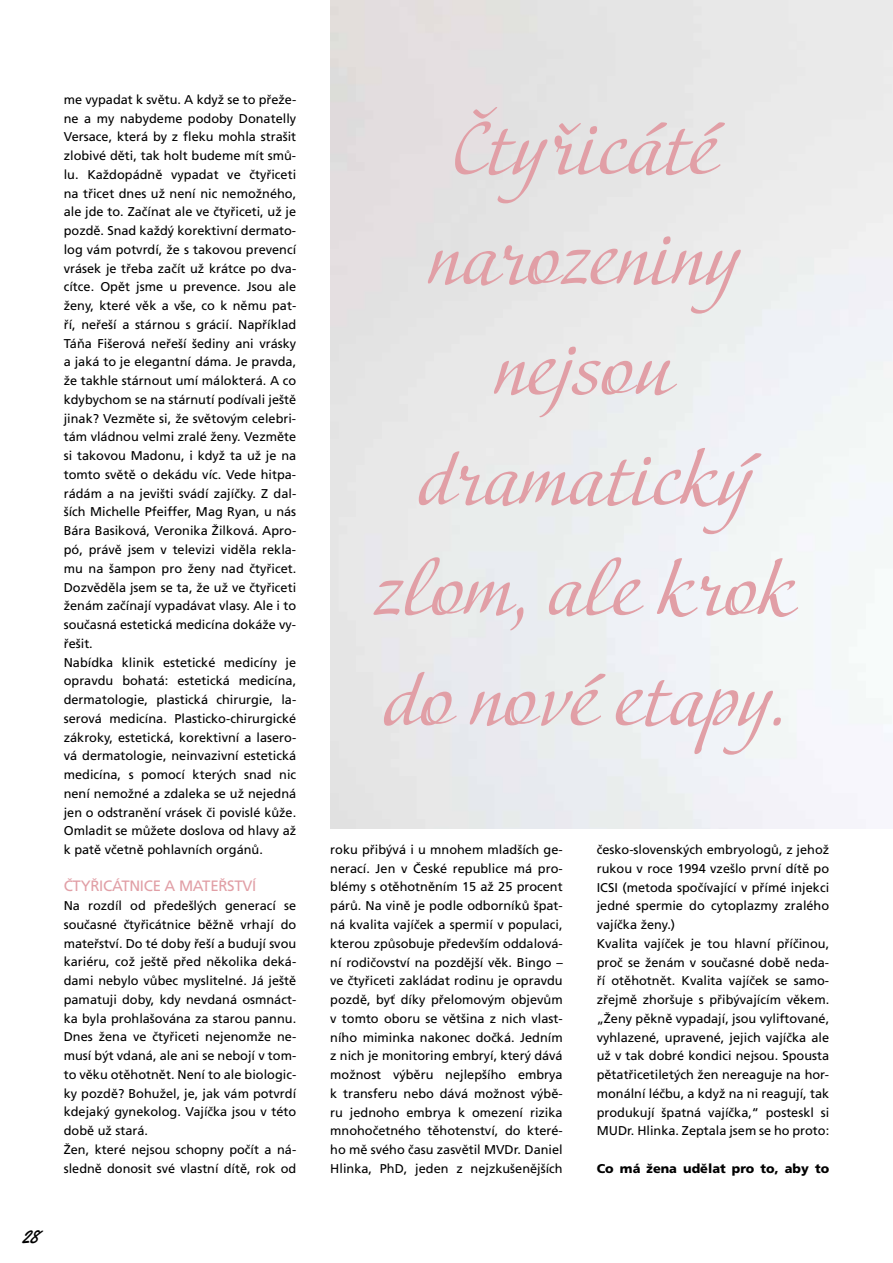
<style>
.page{position:relative;width:893px;height:1263px;background:#fff}
.page>*{position:absolute;margin:0;border:0;box-sizing:border-box;transform-origin:0 0}
.t1{font:73.5px/110.2px "Adventure";color:#e19fa6;text-align:center}
.t2{font:21px "Yellowtail";color:#000}
.t3{font:15px "Frutiger OT";letter-spacing:-.02em;color:#e19fa6}
.t4{font:12.75px/18.8px "Frutiger OT";color:#000}
.t5{font:900 12.75px "Frutiger OT";color:#000}
</style>
<div class="page">
<p class="t4" style="left:64px;top:90px;width:234px">me vypadat k světu. A když se to přeže&shy;ne a my nabydeme podoby Donatelly Versace, která by z fleku mohla strašit zlobivé děti, tak holt budeme mít smů&shy;lu. Každopádně vypadat ve čtyřiceti na třicet dnes už není nic nemožného, ale jde to. Začínat ale ve čtyřiceti, už je pozdě. Snad každý korektivní dermato&shy;log vám potvrdí, že s takovou prevencí vrásek je třeba začít už krátce po dva&shy;cítce. Opět jsme u prevence. Jsou ale ženy, které věk a vše, co k němu pat&shy;ří, neřeší a stárnou s grácií. Například Táňa Fišerová neřeší šediny ani vrásky a jaká to je elegantní dáma. Je pravda, že takhle stárnout umí málokterá. A co kdybychom se na stárnutí podívali ještě jinak? Vezměte si, že světovým celebri&shy;tám vládnou velmi zralé ženy. Vezměte si takovou Madonu, i když ta už je na tomto světě o dekádu víc. Vede hitpa&shy;rádám a na jevišti svádí zajíčky. Z dal&shy;ších Michelle Pfeiffer, Mag Ryan, u nás Bára Basiková, Veronika Žilková. Apro&shy;pó, právě jsem v televizi viděla rekla&shy;mu na šampon pro ženy nad čtyřicet.<br>Dozvěděla jsem se ta, že už ve čtyřiceti ženám začínají vypadávat vlasy. Ale i to současná estetická medicína dokáže vy&shy;řešit.<br>Nabídka klinik estetické medicíny je opravdu bohatá: estetická medicína, dermatologie, plastická chirurgie, la&shy;serová medicína. Plasticko-chirurgické zákroky, estetická, korektivní a lasero&shy;vá dermatologie, neinvazivní estetická medicína, s pomocí kterých snad nic není nemožné a zdaleka se už nejedná jen o odstranění vrásek či povislé kůže.<br>Omladit se můžete doslova od hlavy až k patě včetně pohlavních orgánů.</p>
<p class="t3" style="left:64px;top:878px;width:194px">ČTYŘICÁTNICE A MATEŘSTVÍ</p>
<p class="t4" style="left:64px;top:897px;width:234px">Na rozdíl od předešlých generací se současné čtyřicátnice běžně vrhají do mateřství. Do té doby řeší a budují svou kariéru, což ještě před několika deká&shy;dami nebylo vůbec myslitelné. Já ještě pamatuji doby, kdy nevdaná osmnáct&shy;ka byla prohlašována za starou pannu.<br>Dnes žena ve čtyřiceti nejenomže ne&shy;musí být vdaná, ale ani se nebojí v tom&shy;to věku otěhotnět. Není to ale biologic&shy;ky pozdě? Bohužel, je, jak vám potvrdí kdejaký gynekolog. Vajíčka jsou v této době už stará.<br>Žen, které nejsou schopny počít a ná&shy;sledně donosit své vlastní dítě, rok od</p>
<h2 class="t2" style="left:22px;top:1222px;width:18px">28</h2>
<h1 class="t1" style="left:374px;top:100px;width:423px">Čtyřicáté narozeniny nejsou dramatický zlom, ale krok do nové etapy.</h1>
<p class="t4" style="left:330px;top:840px;width:234px;text-align:justify">roku přibývá i u mnohem mladších ge&shy;nerací. Jen v České republice má pro&shy;blémy s otěhotněním 15 až 25 procent párů. Na vině je podle odborníků špat&shy;ná kvalita vajíček a spermií v populaci, kterou způsobuje především oddalová&shy;ní rodičovství na pozdější věk. Bingo – ve čtyřiceti zakládat rodinu je opravdu pozdě, byť díky přelomovým objevům v tomto oboru se většina z nich vlast&shy;ního miminka nakonec dočká. Jedním z nich je monitoring embryí, který dává možnost výběru nejlepšího embrya k transferu nebo dává možnost výbě&shy;ru jednoho embrya k omezení rizika mnohočetného těhotenství, do které&shy;ho mě svého času zasvětil MVDr. Daniel Hlinka, PhD, jeden z nejzkušenějších</p>
<p class="t4" style="left:597px;top:840px;width:234px">česko-slovenských embryologů, z jehož rukou v roce 1994 vzešlo první dítě po ICSI (metoda spočívající v přímé injekci jedné spermie do cytoplazmy zralého vajíčka ženy.)<br>Kvalita vajíček je tou hlavní příčinou, proč se ženám v současné době neda&shy;ří otěhotnět. Kvalita vajíček se samo&shy;zřejmě zhoršuje s přibývajícím věkem. „Ženy pěkně vypadají, jsou vyliftované, vyhlazené, upravené, jejich vajíčka ale už v tak dobré kondici nejsou. Spousta pětatřicetiletých žen nereaguje na hor&shy;monální léčbu, a když na ni reagují, tak produkují špatná vajíčka,“ posteskl si MUDr. Hlinka. Zeptala jsem se ho proto:</p>
<p class="t5" style="left:597px;top:1161px;width:234px">Co má žena udělat pro to, aby to</p>
</div>
